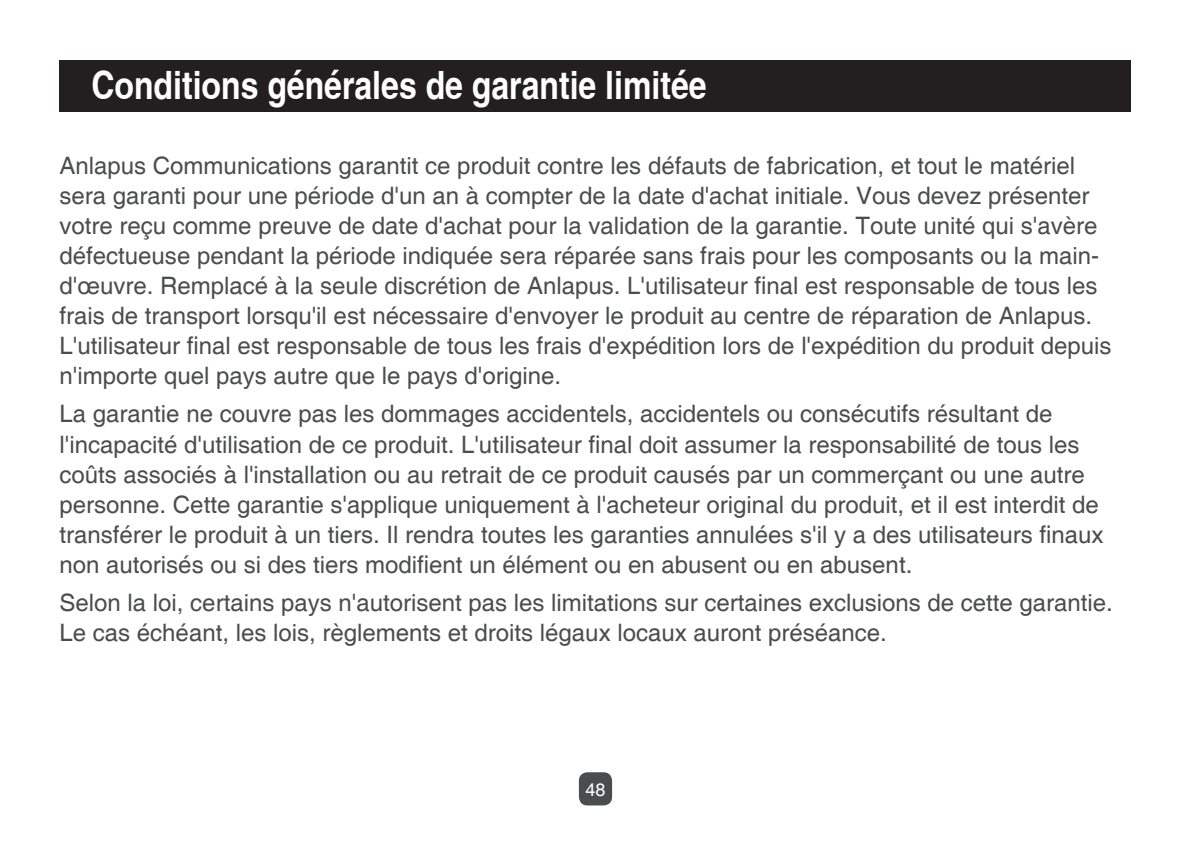
<style>
.page{position:relative;width:1191px;height:851px;background:#fff}
.page>*{position:absolute;margin:0;border:0;box-sizing:border-box;transform-origin:0 0}
.t1{font:700 condensed 39px "Helvetica";color:#fff}
.t2{font:24px/30px "Helvetica";color:#4b4c4d}
.t3{font:18px "Helvetica";color:#fff}
</style>
<div class="page">
<div style="left:60px;top:60px;width:1071px;height:51px;background:#231f20"></div>
<div style="left:579px;top:772px;width:33px;height:33px;background:#4b4c4d;border-radius:9px"></div>
<h1 class="t1" style="left:91px;top:62px;width:616px">Conditions générales de garantie limitée</h1>
<p class="t2" style="left:60px;top:151px;width:1053px">Anlapus Communications garantit ce produit contre les défauts de fabrication, et tout le matériel sera garanti pour une période d'un an à compter de la date d'achat initiale. Vous devez présenter votre reçu comme preuve de date d'achat pour la validation de la garantie. Toute unité qui s'avère défectueuse pendant la période indiquée sera réparée sans frais pour les composants ou la main&shy;d'œuvre. Remplacé à la seule discrétion de Anlapus. L'utilisateur final est responsable de tous les frais de transport lorsqu'il est nécessaire d'envoyer le produit au centre de réparation de Anlapus.<br>L'utilisateur final est responsable de tous les frais d'expédition lors de l'expédition du produit depuis n'importe quel pays autre que le pays d'origine.</p>
<p class="t2" style="left:60px;top:400px;width:1045px">La garantie ne couvre pas les dommages accidentels, accidentels ou consécutifs résultant de l'incapacité d'utilisation de ce produit. L'utilisateur final doit assumer la responsabilité de tous les coûts associés à l'installation ou au retrait de ce produit causés par un commerçant ou une autre personne. Cette garantie s'applique uniquement à l'acheteur original du produit, et il est interdit de transférer le produit à un tiers. Il rendra toutes les garanties annulées s'il y a des utilisateurs finaux non autorisés ou si des tiers modifient un élément ou en abusent ou en abusent.</p>
<p class="t2" style="left:60px;top:588px;width:1055px">Selon la loi, certains pays n'autorisent pas les limitations sur certaines exclusions de cette garantie.<br>Le cas échéant, les lois, règlements et droits légaux locaux auront préséance.</p>
<p class="t3" style="left:585px;top:779px;width:22px">48</p>
</div>
